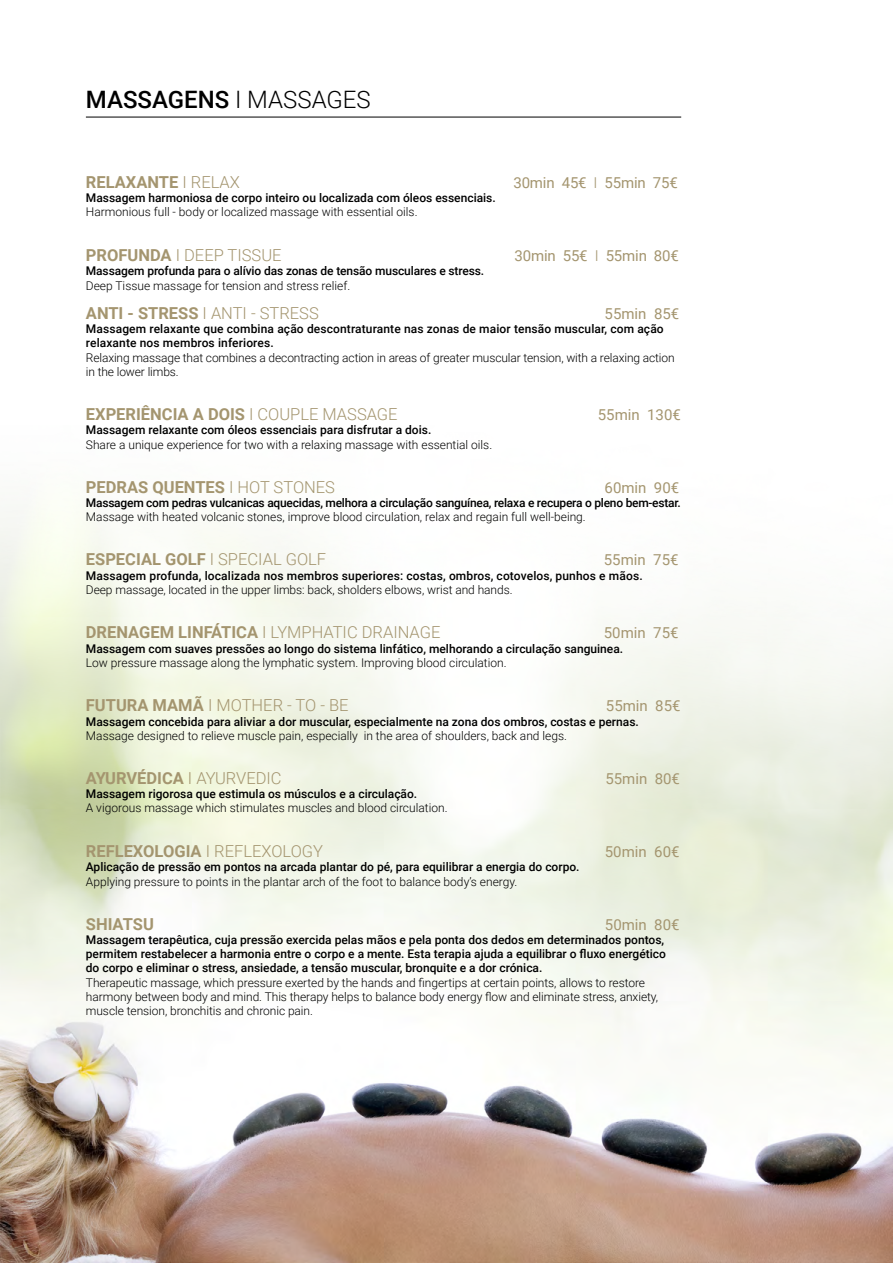
<style>
.page{position:relative;width:893px;height:1263px;background:#fff}
.page>*{position:absolute;margin:0;border:0;box-sizing:border-box;transform-origin:0 0}
.t1{font:500 24px "Roboto";color:#000}
.t2{font:700 16.5px "Roboto";color:#a4956f}
.t3{font:300 16.5px "Roboto";color:#a4956f}
.t4{font:15px "Roboto";color:#a4956f}
.t5{font:300 12px/14.2px "Roboto";color:#000}
.t6{font:500 12px/14.2px "Roboto";color:#000}
.t7{font:500 12px "Roboto";letter-spacing:-.02em;color:#000}
.s1{font-weight:300}
.s2{font-weight:700}
</style>
<div class="page">
<img style="left:0;top:507px;width:893px;height:756px">
<hr style="left:86px;top:117px;width:595px;height:1px;background:#000">
<h1 class="t1" style="left:86px;top:83px;width:286px">MASSAGENS <span class="s1">I MASSAGES</span></h1>
<h2 class="t2" style="left:86px;top:171px;width:156px">RELAXANTE <span class="s1">I RELAX</span></h2>
<p class="t4" style="left:513px;top:172px;width:166px">30min 45€ <span class="s1">I</span> 55min 75€</p>
<p class="t6" style="left:86px;top:190px;width:411px">Massagem harmoniosa de corpo inteiro ou localizada com óleos essenciais.</p>
<p class="t5" style="left:86px;top:205px;width:333px">Harmonious full - body or localized massage with essential oils.</p>
<h2 class="t3" style="left:86px;top:243px;width:197px"><span class="s2">PROFUNDA</span> I DEEP TISSUE</h2>
<p class="t4" style="left:514px;top:245px;width:166px">30min 55€ <span class="s1">I</span> 55min 80€</p>
<p class="t6" style="left:86px;top:263px;width:400px">Massagem profunda para o alívio das zonas de tensão musculares e stress.</p>
<p class="t5" style="left:86px;top:278px;width:266px">Deep Tissue massage for tension and stress relief.</p>
<h2 class="t3" style="left:86px;top:301px;width:234px"><span class="s2">ANTI - STRESS</span> I ANTI - STRESS</h2>
<p class="t4" style="left:605px;top:303px;width:76px">55min 85€</p>
<p class="t6" style="left:86px;top:321px;width:579px">Massagem relaxante que combina ação descontraturante nas zonas de maior tensão muscular, com ação relaxante nos membros inferiores.</p>
<p class="t5" style="left:86px;top:350px;width:590px">Relaxing massage that combines a decontracting action in areas of greater muscular tension, with a relaxing action in the lower limbs.</p>
<h2 class="t2" style="left:86px;top:403px;width:313px">EXPERIÊNCIA A DOIS <span class="s1">I COUPLE MASSAGE</span></h2>
<p class="t4" style="left:598px;top:404px;width:85px">55min 130€</p>
<p class="t6" style="left:86px;top:422px;width:347px">Massagem relaxante com óleos essenciais para disfrutar a dois.</p>
<p class="t5" style="left:86px;top:437px;width:408px">Share a unique experience for two with a relaxing massage with essential oils.</p>
<h2 class="t2" style="left:86px;top:475px;width:251px">PEDRAS QUENTES <span class="s1">I HOT STONES</span></h2>
<p class="t4" style="left:605px;top:477px;width:76px">60min 90€</p>
<p class="t7" style="left:86px;top:494px;width:596px">Massagem com pedras vulcanicas aquecidas, melhora a circulação sanguínea, relaxa e recupera o pleno bem-estar.</p>
<p class="t5" style="left:86px;top:509px;width:501px">Massage with heated volcanic stones, improve blood circulation, relax and regain full well-being.</p>
<h2 class="t2" style="left:86px;top:548px;width:242px">ESPECIAL GOLF <span class="s1">I SPECIAL GOLF</span></h2>
<p class="t4" style="left:604px;top:549px;width:76px">55min 75€</p>
<p class="t6" style="left:86px;top:568px;width:558px">Massagem profunda, localizada nos membros superiores: costas, ombros, cotovelos, punhos e mãos.</p>
<p class="t5" style="left:86px;top:582px;width:428px">Deep massage, located in the upper limbs: back, sholders elbows, wrist and hands.</p>
<h2 class="t3" style="left:86px;top:621px;width:356px"><span class="s2">DRENAGEM LINFÁTICA</span> I LYMPHATIC DRAINAGE</h2>
<p class="t4" style="left:604px;top:622px;width:76px">50min 75€</p>
<p class="t6" style="left:86px;top:641px;width:539px">Massagem com suaves pressões ao longo do sistema linfático, melhorando a circulação sanguinea.</p>
<p class="t5" style="left:86px;top:655px;width:422px">Low pressure massage along the lymphatic system. Improving blood circulation.</p>
<h2 class="t3" style="left:86px;top:694px;width:264px"><span class="s2">FUTURA MAMÃ</span> I MOTHER - TO - BE</h2>
<p class="t4" style="left:606px;top:695px;width:76px">55min 85€</p>
<p class="t6" style="left:86px;top:714px;width:554px">Massagem concebida para aliviar a dor muscular, especialmente na zona dos ombros, costas e pernas.</p>
<p class="t5" style="left:86px;top:728px;width:483px">Massage designed to relieve muscle pain, especially in the area of shoulders, back and legs.</p>
<h2 class="t2" style="left:86px;top:766px;width:197px">AYURVÉDICA <span class="s1">I AYURVEDIC</span></h2>
<p class="t4" style="left:605px;top:768px;width:76px">55min 80€</p>
<p class="t6" style="left:86px;top:786px;width:333px">Massagem rigorosa que estimula os músculos e a circulação.</p>
<p class="t5" style="left:86px;top:801px;width:363px">A vigorous massage which stimulates muscles and blood circulation.</p>
<h2 class="t2" style="left:86px;top:839px;width:239px">REFLEXOLOGIA <span class="s1">I REFLEXOLOGY</span></h2>
<p class="t4" style="left:605px;top:841px;width:76px">50min 60€</p>
<p class="t6" style="left:86px;top:859px;width:495px">Aplicação de pressão em pontos na arcada plantar do pé, para equilibrar a energia do corpo.</p>
<p class="t5" style="left:86px;top:874px;width:433px">Applying pressure to points in the plantar arch of the foot to balance body’s energy.</p>
<h2 class="t2" style="left:86px;top:912px;width:69px">SHIATSU</h2>
<p class="t4" style="left:605px;top:914px;width:76px">50min 80€</p>
<p class="t6" style="left:86px;top:932px;width:582px">Massagem terapêutica, cuja pressão exercida pelas mãos e pela ponta dos dedos em determinados pontos, permitem restabelecer a harmonia entre o corpo e a mente. Esta terapia ajuda a equilibrar o fluxo energético do corpo e eliminar o stress, ansiedade, a tensão muscular, bronquite e a dor crónica.</p>
<p class="t5" style="left:86px;top:975px;width:574px">Therapeutic massage, which pressure exerted by the hands and fingertips at certain points, allows to restore harmony between body and mind. This therapy helps to balance body energy flow and eliminate stress, anxiety, muscle tension, bronchitis and chronic pain.</p>
</div>
